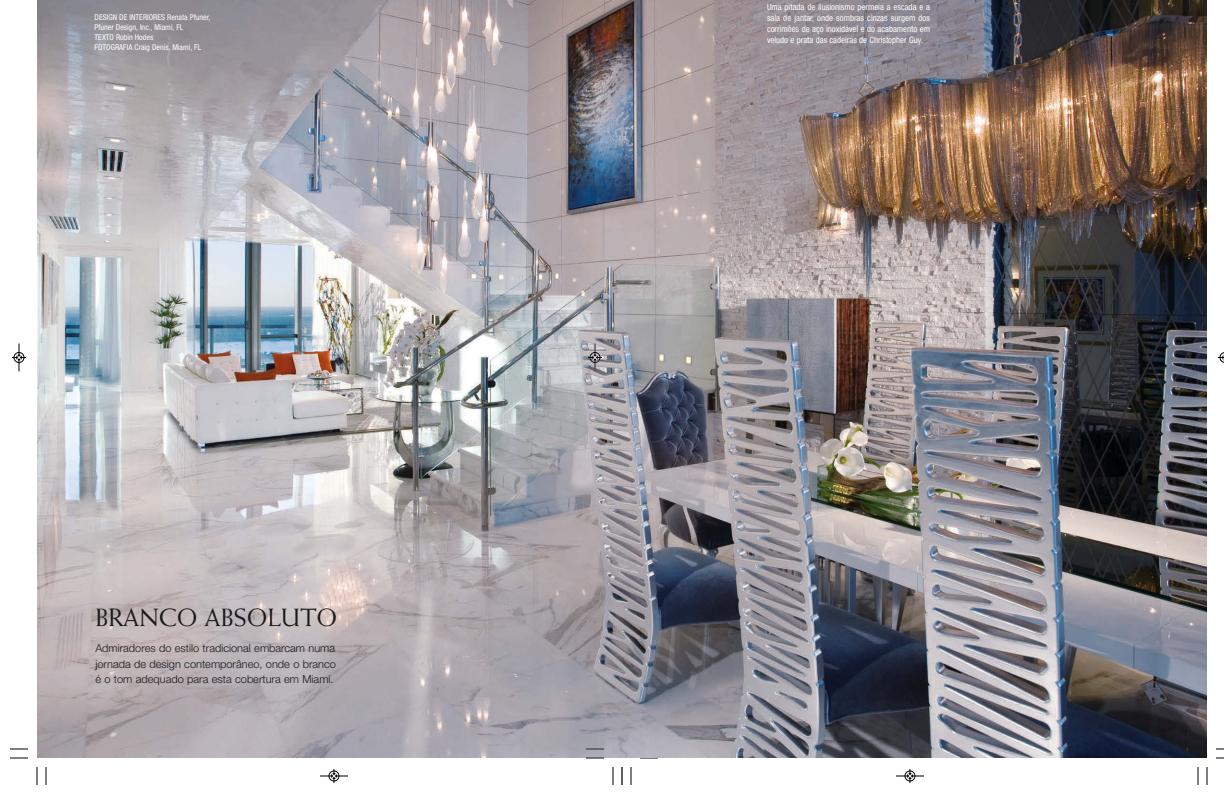
<style>
.page{position:relative;width:1224px;height:792px;background:#fff}
.page>*{position:absolute;margin:0;border:0;box-sizing:border-box;transform-origin:0 0}
.t1{font:25px "Weiss";color:#1a1818}
.t2{font:300 11px/15.6px "Helvetica Neue";color:#1a1818;text-align:justify}
.t3{font:condensed 8.8px/11px "Helvetica Neue";color:#fff;text-align:justify}
.t4{font:condensed 8px/10px "Helvetica Neue";color:#fff}
</style>
<div class="page">
<img style="left:37px;top:0;width:576px;height:758px">
<svg style="left:46px;top:767px;width:1px;height:18px"></svg>
<svg style="left:10px;top:749px;width:18px;height:1px"></svg>
<svg style="left:37px;top:767px;width:1px;height:18px"></svg>
<svg style="left:10px;top:758px;width:18px;height:1px"></svg>
<svg style="left:631px;top:767px;width:1px;height:18px"></svg>
<svg style="left:640px;top:758px;width:18px;height:1px"></svg>
<svg style="left:320px;top:769px;width:28px;height:14px"></svg>
<svg style="left:12px;top:344px;width:14px;height:28px"></svg>
<img style="left:613px;top:0;width:594px;height:758px">
<svg style="left:622px;top:767px;width:1px;height:18px"></svg>
<svg style="left:586px;top:749px;width:18px;height:1px"></svg>
<svg style="left:1198px;top:767px;width:1px;height:18px"></svg>
<svg style="left:613px;top:767px;width:1px;height:18px"></svg>
<svg style="left:586px;top:758px;width:18px;height:1px"></svg>
<svg style="left:1207px;top:767px;width:1px;height:18px"></svg>
<svg style="left:896px;top:769px;width:28px;height:14px"></svg>
<svg style="left:588px;top:344px;width:14px;height:28px"></svg>
<svg style="left:1218px;top:352px;width:6px;height:11px"></svg>
<p class="t4" style="left:95px;top:12px;width:117px">DESIGN DE INTERIORES Renata Pfuner,<br>Pfuner Design, Inc., Miami, FL<br>TEXTO Robin Hodes<br>FOTOGRAFIA Craig Denis, Miami, FL</p>
<p class="t3" style="left:767px;top:1px;width:165px">Uma pitada de ilusionismo permeia a escada e a sala de jantar, onde sombras cinzas surgem dos corrimões de aço inoxidável e do acabamento em veludo e prata das cadeiras de Christopher Guy.</p>
<h1 class="t1" style="left:95px;top:602px;width:244px">BRANCO ABSOLUTO</h1>
<p class="t2" style="left:95px;top:640px;width:242px">Admiradores do estilo tradicional embarcam numa jornada de design contemporâneo, onde o branco é o tom adequado para esta cobertura em Miami.</p>
</div>
